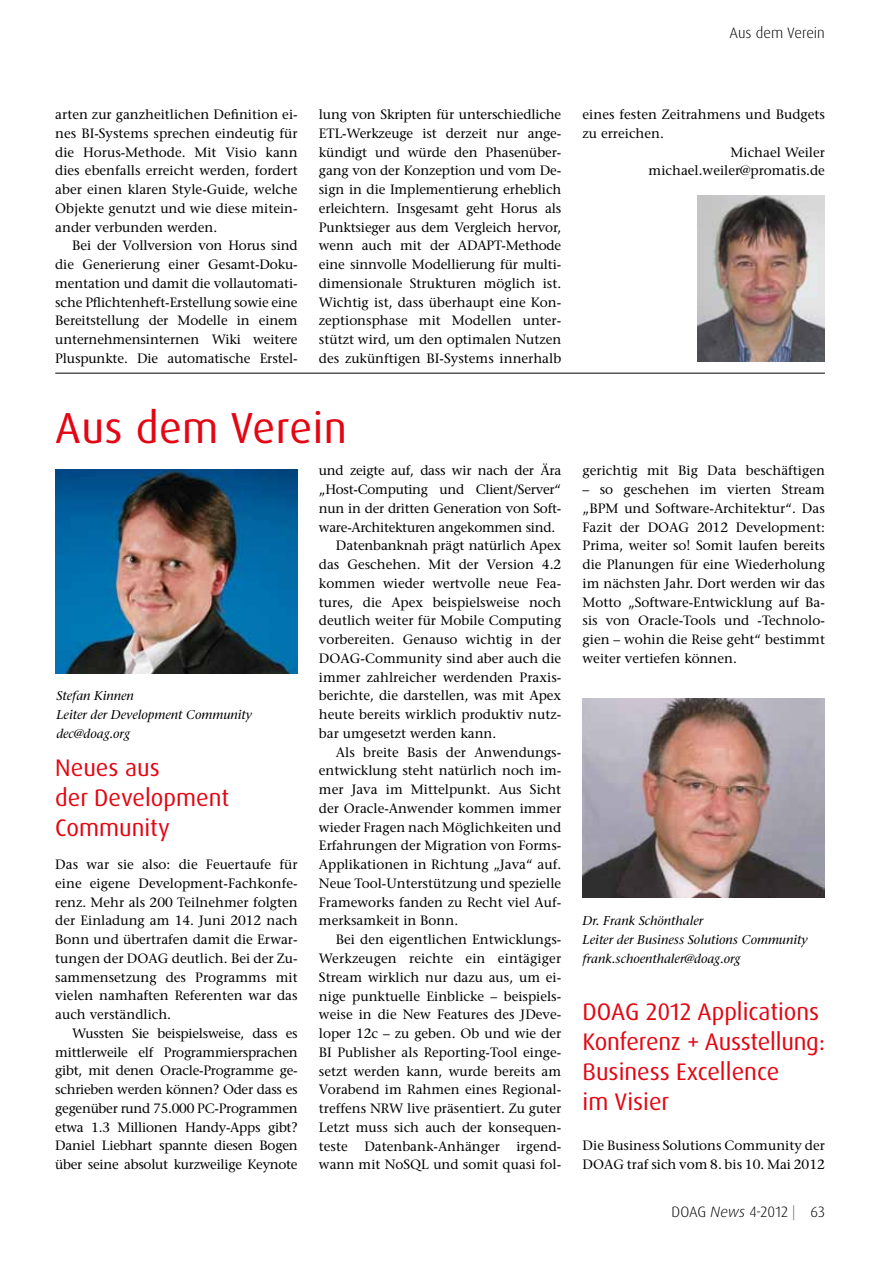
<style>
.page{position:relative;width:893px;height:1263px;background:#fff}
.page>*{position:absolute;margin:0;border:0;box-sizing:border-box;transform-origin:0 0}
.t1{font:43.5px "Dax Pro";letter-spacing:.01em;color:#e30613}
.t2{font:24px/30px "Dax Pro";color:#e30613}
.t3{font:300 15px "Dax Pro";color:#000}
.t4{font:500 13.5px/18.8px "Stone Serif Std";color:#000;text-align:justify}
.t5{font:500 13.5px "Stone Serif Std";letter-spacing:-.02em;color:#000}
.t6{font:italic 500 12.75px/18.8px "Stone Serif Std";color:#000}
.s1{font-style:italic}
.s2{color:#706f6f}
</style>
<div class="page">
<img style="left:697px;top:196px;width:128px;height:165px">
<img style="left:583px;top:698px;width:242px;height:200px">
<img style="left:55px;top:470px;width:243px;height:204px">
<hr style="left:55px;top:373px;width:770px;height:1px;background:#000">
<p class="t3" style="left:729px;top:23px;width:97px">Aus dem Verein</p>
<p class="t4" style="left:55px;top:105px;width:244px">arten zur ganzheitlichen Definition ei&shy;nes BI-Systems sprechen eindeutig für die Horus-Methode. Mit Visio kann dies ebenfalls erreicht werden, fordert aber einen klaren Style-Guide, welche Objekte genutzt und wie diese mitein&shy;ander verbunden werden.</p>
<p class="t4" style="left:55px;top:236px;width:244px;text-indent:17px">Bei der Vollversion von Horus sind die Generierung einer Gesamt-Doku&shy;mentation und damit die vollautomati&shy;sche Pflichtenheft-Erstellung sowie eine Bereitstellung der Modelle in einem unternehmensinternen Wiki weitere Pluspunkte. Die automatische Erstel-</p>
<p class="t4" style="left:319px;top:105px;width:244px">lung von Skripten für unterschiedliche ETL-Werkzeuge ist derzeit nur ange&shy;kündigt und würde den Phasenüber&shy;gang von der Konzeption und vom De&shy;sign in die Implementierung erheblich erleichtern. Insgesamt geht Horus als Punktsieger aus dem Vergleich hervor, wenn auch mit der ADAPT-Methode eine sinnvolle Modellierung für multi&shy;dimensionale Strukturen möglich ist.<br>Wichtig ist, dass überhaupt eine Kon&shy;zeptionsphase mit Modellen unter&shy;stützt wird, um den optimalen Nutzen des zukünftigen BI-Systems innerhalb</p>
<p class="t4" style="left:583px;top:105px;width:244px">eines festen Zeitrahmens und Budgets</p>
<p class="t4" style="left:583px;top:124px;width:83px">zu erreichen.</p>
<p class="t4" style="left:730px;top:143px;width:96px">Michael Weiler</p>
<p class="t4" style="left:649px;top:161px;width:178px">michael.weiler@promatis.de</p>
<h1 class="t1" style="left:55px;top:400px;width:293px">Aus dem Verein</h1>
<p class="t6" style="left:56px;top:687px;width:197px">Stefan Kinnen<br>Leiter der Development Community dec@doag.org</p>
<h2 class="t2" style="left:55px;top:752px;width:175px">Neues aus<br>der Development<br>Community</h2>
<p class="t4" style="left:55px;top:855px;width:244px">Das war sie also: die Feuertaufe für eine eigene Development-Fachkonfe&shy;renz. Mehr als 200 Teilnehmer folgten der Einladung am 14. Juni 2012 nach Bonn und übertrafen damit die Erwar&shy;tungen der DOAG deutlich. Bei der Zu&shy;sammensetzung des Programms mit vielen namhaften Referenten war das auch verständlich.</p>
<p class="t4" style="left:55px;top:1024px;width:244px;text-indent:17px">Wussten Sie beispielsweise, dass es mittlerweile elf Programmiersprachen gibt, mit denen Oracle-Programme ge&shy;schrieben werden können? Oder dass es gegenüber rund 75.000 PC-Programmen etwa 1.3 Millionen Handy-Apps gibt?<br>Daniel Liebhart spannte diesen Bogen über seine absolut kurzweilige Keynote</p>
<p class="t5" style="left:319px;top:463px;width:244px">und zeigte auf, dass wir nach der Ära</p>
<p class="t5" style="left:319px;top:481px;width:244px">„Host-Computing und Client/Server“</p>
<p class="t5" style="left:319px;top:500px;width:244px">nun in der dritten Generation von Soft-</p>
<p class="t5" style="left:319px;top:519px;width:238px">ware-Architekturen angekommen sind.</p>
<p class="t4" style="left:336px;top:536px;width:227px">Datenbanknah prägt natürlich Apex</p>
<p class="t4" style="left:319px;top:555px;width:244px">das Geschehen. Mit der Version 4.2</p>
<p class="t4" style="left:319px;top:574px;width:244px">kommen wieder wertvolle neue Fea-</p>
<p class="t4" style="left:319px;top:593px;width:244px">tures, die Apex beispielsweise noch</p>
<p class="t4" style="left:319px;top:611px;width:244px">deutlich weiter für Mobile Computing</p>
<p class="t4" style="left:319px;top:630px;width:244px">vorbereiten. Genauso wichtig in der</p>
<p class="t4" style="left:319px;top:649px;width:244px">DOAG-Community sind aber auch die</p>
<p class="t4" style="left:319px;top:668px;width:244px">immer zahlreicher werdenden Praxis-</p>
<p class="t4" style="left:319px;top:686px;width:244px">berichte, die darstellen, was mit Apex</p>
<p class="t4" style="left:319px;top:705px;width:244px">heute bereits wirklich produktiv nutz-</p>
<p class="t4" style="left:319px;top:724px;width:179px">bar umgesetzt werden kann.</p>
<p class="t4" style="left:336px;top:743px;width:227px">Als breite Basis der Anwendungs-</p>
<p class="t4" style="left:319px;top:761px;width:244px">entwicklung steht natürlich noch im-</p>
<p class="t4" style="left:319px;top:780px;width:244px">mer Java im Mittelpunkt. Aus Sicht</p>
<p class="t4" style="left:319px;top:799px;width:244px">der Oracle-Anwender kommen immer</p>
<p class="t4" style="left:319px;top:818px;width:244px">wieder Fragen nach Möglichkeiten und</p>
<p class="t4" style="left:319px;top:836px;width:244px">Erfahrungen der Migration von Forms-</p>
<p class="t4" style="left:319px;top:855px;width:244px">Applikationen in Richtung „Java“ auf.</p>
<p class="t4" style="left:319px;top:874px;width:244px">Neue Tool-Unterstützung und spezielle</p>
<p class="t4" style="left:319px;top:893px;width:244px">Frameworks fanden zu Recht viel Auf-</p>
<p class="t4" style="left:319px;top:911px;width:141px">merksamkeit in Bonn.</p>
<p class="t4" style="left:336px;top:930px;width:227px">Bei den eigentlichen Entwicklungs-</p>
<p class="t4" style="left:319px;top:949px;width:244px">Werkzeugen reichte ein eintägiger</p>
<p class="t4" style="left:319px;top:968px;width:244px">Stream wirklich nur dazu aus, um ei-</p>
<p class="t4" style="left:319px;top:986px;width:244px">nige punktuelle Einblicke – beispiels-</p>
<p class="t4" style="left:319px;top:1005px;width:244px">weise in die New Features des JDeve-</p>
<p class="t4" style="left:319px;top:1024px;width:244px">loper 12c – zu geben. Ob und wie der</p>
<p class="t4" style="left:319px;top:1043px;width:244px">BI Publisher als Reporting-Tool einge-</p>
<p class="t4" style="left:319px;top:1061px;width:244px">setzt werden kann, wurde bereits am</p>
<p class="t4" style="left:319px;top:1080px;width:244px">Vorabend im Rahmen eines Regional-</p>
<p class="t4" style="left:319px;top:1099px;width:244px">treffens NRW live präsentiert. Zu guter</p>
<p class="t4" style="left:319px;top:1118px;width:244px">Letzt muss sich auch der konsequen-</p>
<p class="t4" style="left:319px;top:1136px;width:244px">teste Datenbank-Anhänger irgend-</p>
<p class="t4" style="left:319px;top:1155px;width:244px">wann mit NoSQL und somit quasi fol-</p>
<p class="t4" style="left:583px;top:461px;width:244px">gerichtig mit Big Data beschäftigen</p>
<p class="t4" style="left:583px;top:480px;width:244px">– so geschehen im vierten Stream „BPM und Software-Architektur“. Das Fazit der DOAG 2012 Development:<br>Prima, weiter so! Somit laufen bereits die Planungen für eine Wiederholung im nächsten Jahr. Dort werden wir das Motto „Software-Entwicklung auf Ba&shy;sis von Oracle-Tools und -Technolo&shy;gien – wohin die Reise geht“ bestimmt weiter vertiefen können.</p>
<p class="t6" style="left:583px;top:912px;width:226px">Dr. Frank Schönthaler<br>Leiter der Business Solutions Community frank.schoenthaler@doag.org</p>
<h2 class="t2" style="left:583px;top:997px;width:244px">DOAG 2012 Applications<br>Konferenz + Ausstellung:<br>Business Excellence<br>im Visier</h2>
<p class="t4" style="left:583px;top:1136px;width:244px">Die Business Solutions Community der<br>DOAG traf sich vom 8. bis 10. Mai 2012</p>
<p class="t3" style="left:672px;top:1202px;width:155px">DOAG <span class="s1">News</span> 4-2012 <span class="s2">|</span> 63</p>
</div>
